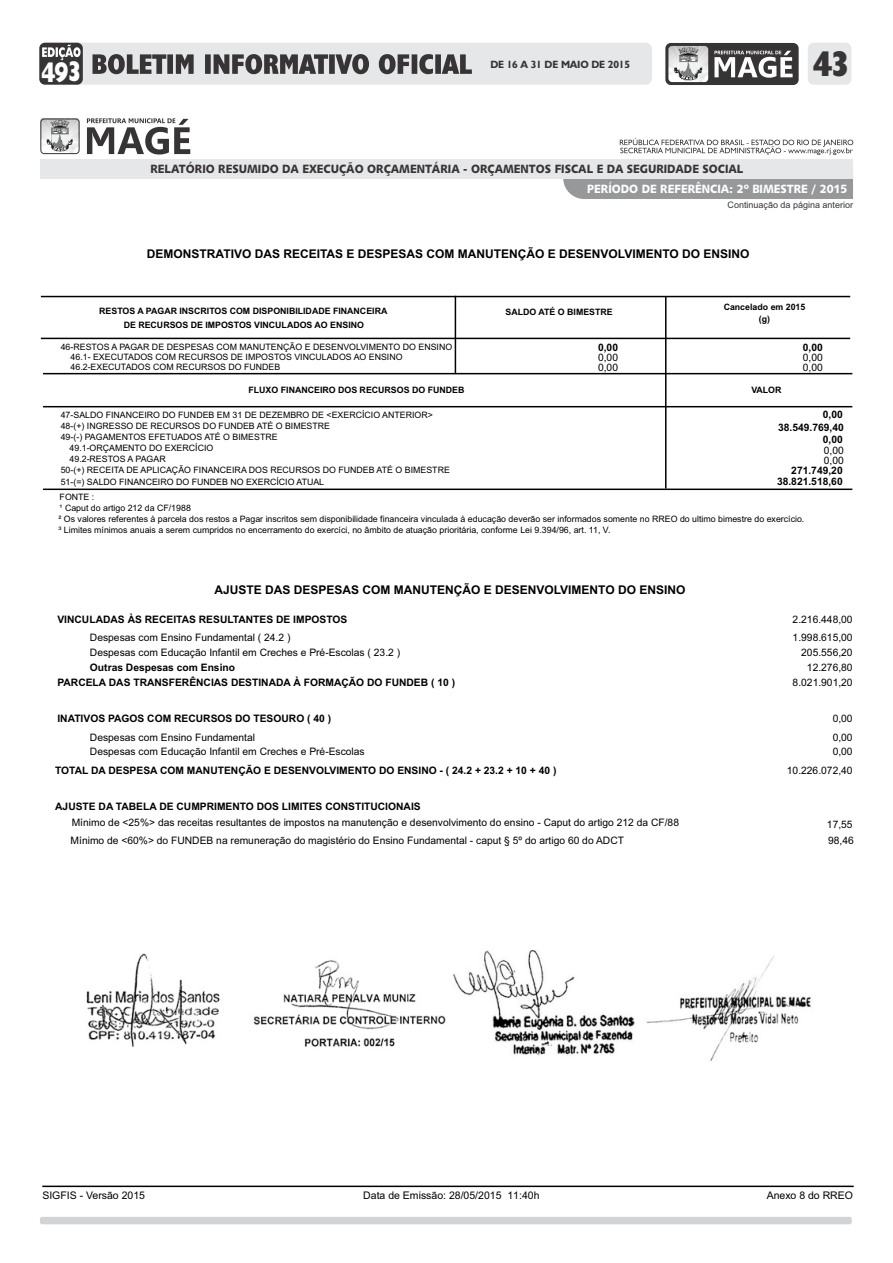
<style>
.page{position:relative;width:893px;height:1263px;background:#fff}
.page>*{position:absolute;margin:0;border:0;box-sizing:border-box;transform-origin:0 0}
.t1{font:700 condensed 36px "Humanist 521 BT Xtra";color:#373435;scale:1.05 1}
.t2{font:800 28.65px "Humanist 521 BT";color:#fefefe;scale:.76 1}
.t3{font:700 12px "Arial";color:#000}
.t4{font:12px "Humanist 531 BT Black A";color:#373435;scale:.93 1}
.t5{font:12px "Humanist 531 BT Black A";color:#fefefe;scale:.93 1}
.t6{font:10.5px "Arial";color:#000}
.t7{font:700 10.5px "Humanist 521 BT";letter-spacing:-.015em;color:#373435}
.t8{font:10.35px/14.2px "Arial";color:#000}
.t9{font:700 10.35px/12.1px "Arial";color:#000;text-align:right}
.t10{font:9px "Arial";color:#373435}
.t11{font:8.85px/10.9px "Arial";color:#000}
.t12{font:700 8.85px/13.2px "Arial";color:#000;text-align:center}
</style>
<div class="page">
<div style="left:40px;top:1217px;width:812px;height:7px;background:#d2d3d5;border-radius:2px"></div>
<svg style="left:665px;top:43px;width:134px;height:42px"></svg>
<div style="left:808px;top:43px;width:43px;height:42px;background:#e6e7e8;border-radius:6px"></div>
<img style="left:86px;top:951px;width:725px;height:110px">
<hr style="left:43px;top:1185px;width:810px;height:2px;background:#000">
<div style="left:563px;top:179px;width:290px;height:20px;background:#96989a"></div>
<div style="left:40px;top:159px;width:813px;height:20px;background:#e6e7e8"></div>
<img style="left:41px;top:119px;width:38px;height:35px">
<svg style="left:87px;top:118px;width:103px;height:37px"></svg>
<svg style="left:620px;top:138px;width:233px;height:17px"></svg>
<div style="left:40px;top:119px;width:40px;height:35px;border:1px solid #373435;border-radius:3px"></div>
<hr style="left:42px;top:296px;width:807px;height:1px;background:#000">
<hr style="left:455px;top:297px;width:1px;height:75px;background:#000">
<hr style="left:665px;top:298px;width:1px;height:190px;background:#000">
<hr style="left:42px;top:338px;width:807px;height:1px;background:#000">
<hr style="left:44px;top:373px;width:808px;height:1px;background:#000">
<hr style="left:44px;top:406px;width:808px;height:1px;background:#000">
<hr style="left:44px;top:488px;width:808px;height:2px;background:#000">
<div style="left:68px;top:43px;width:584px;height:42px;background:#e6e7e8;border-radius:6px"></div>
<svg style="left:93px;top:54px;width:379px;height:20px"></svg>
<div style="left:39px;top:43px;width:44px;height:42px;background:#373435;border-radius:6px"></div>
<svg style="left:42px;top:44px;width:39px;height:16px"></svg>
<h2 class="t2" style="left:41px;top:60px;width:54px">493</h2>
<p class="t7" style="left:490px;top:60px;width:141px">DE 16 A 31 DE MAIO DE 2015</p>
<h3 class="t4" style="left:150px;top:164px;width:639px">RELATÓRIO RESUMIDO DA EXECUÇÃO ORÇAMENTÁRIA - ORÇAMENTOS FISCAL E DA SEGURIDADE SOCIAL</h3>
<h1 class="t1" style="left:813px;top:48px;width:35px">43</h1>
<h3 class="t5" style="left:587px;top:184px;width:281px">PERÍODO DE REFERÊNCIA: 2º BIMESTRE / 2015</h3>
<p class="t10" style="left:727px;top:201px;width:127px">Continuação da página anterior</p>
<h3 class="t3" style="left:147px;top:249px;width:604px">DEMONSTRATIVO DAS RECEITAS E DESPESAS COM MANUTENÇÃO E DESENVOLVIMENTO DO ENSINO</h3>
<p class="t12" style="left:99px;top:305px;width:290px">RESTOS A PAGAR INSCRITOS COM DISPONIBILIDADE FINANCEIRA<br>DE RECURSOS DE IMPOSTOS VINCULADOS AO ENSINO</p>
<p class="t12" style="left:506px;top:306px;width:109px">SALDO ATÉ O BIMESTRE</p>
<p class="t12" style="left:724px;top:302px;width:83px;line-height:12.1px">Cancelado em 2015 (g)</p>
<p class="t11" style="left:61px;top:342px;width:393px">46-RESTOS A PAGAR DE DESPESAS COM MANUTENÇÃO E DESENVOLVIMENTO DO ENSINO</p>
<p class="t12" style="left:249px;top:384px;width:217px">FLUXO FINANCEIRO DOS RECURSOS DO FUNDEB</p>
<p class="t12" style="left:751px;top:384px;width:32px">VALOR</p>
<p class="t11" style="left:61px;top:410px;width:374px">47-SALDO FINANCEIRO DO FUNDEB EM 31 DE DEZEMBRO DE &lt;EXERCÍCIO ANTERIOR&gt;<br>48-(+) INGRESSO DE RECURSOS DO FUNDEB ATÉ O BIMESTRE<br>49-(-) PAGAMENTOS EFETUADOS ATÉ O BIMESTRE</p>
<p class="t11" style="left:61px;top:465px;width:391px;line-height:12.1px">50-(+) RECEITA DE APLICAÇÃO FINANCEIRA DOS RECURSOS DO FUNDEB ATÉ O BIMESTRE<br>51-(=) SALDO FINANCEIRO DO FUNDEB NO EXERCÍCIO ATUAL</p>
<p class="t11" style="left:59px;top:492px;width:747px">FONTE :<br>¹ Caput do artigo 212 da CF/1988<br>² Os valores referentes à parcela dos restos a Pagar inscritos sem disponibilidade financeira vinculada à educação deverão ser informados somente no RREO do ultimo bimestre do exercício.<br>³ Limites mínimos anuais a serem cumpridos no encerramento do exercíci, no âmbito de atuação prioritária, conforme Lei 9.394/96, art. 11, V.</p>
<p class="t9" style="left:598px;top:342px;width:22px">0,00</p>
<p class="t9" style="left:803px;top:342px;width:22px">0,00</p>
<p class="t11" style="left:71px;top:352px;width:334px;line-height:9.9px">46.1- EXECUTADOS COM RECURSOS DE IMPOSTOS VINCULADOS AO ENSINO<br>46.2-EXECUTADOS COM RECURSOS DO FUNDEB</p>
<p class="t8" style="left:598px;top:351px;width:22px">0,00</p>
<p class="t8" style="left:803px;top:351px;width:22px">0,00</p>
<p class="t8" style="left:598px;top:361px;width:22px">0,00</p>
<p class="t8" style="left:803px;top:361px;width:22px">0,00</p>
<p class="t9" style="left:778px;top:410px;width:67px">0,00<br>38.549.769,40<br>0,00</p>
<p class="t9" style="left:777px;top:465px;width:67px;line-height:10.9px">271.749,20<br>38.821.518,60</p>
<p class="t11" style="left:70px;top:443px;width:145px">49.1-ORÇAMENTO DO EXERCÍCIO<br>49.2-RESTOS A PAGAR</p>
<p class="t8" style="left:824px;top:446px;width:22px;line-height:9.9px">0,00<br>0,00</p>
<h3 class="t3" style="left:214px;top:586px;width:472px">AJUSTE DAS DESPESAS COM MANUTENÇÃO E DESENVOLVIMENTO DO ENSINO</h3>
<p class="t9" style="left:57px;top:614px;width:291px">VINCULADAS ÀS RECEITAS RESULTANTES DE IMPOSTOS</p>
<p class="t8" style="left:90px;top:630px;width:312px;line-height:15.5px">Despesas com Ensino Fundamental ( 24.2 )<br>Despesas com Educação Infantil em Creches e Pré-Escolas ( 23.2 )</p>
<p class="t9" style="left:57px;top:660px;width:399px;line-height:15.5px;text-align:left;text-indent:33px">Outras Despesas com Ensino<br>PARCELA DAS TRANSFERÊNCIAS DESTINADA À FORMAÇÃO DO FUNDEB ( 10 )</p>
<p class="t9" style="left:57px;top:713px;width:275px">INATIVOS PAGOS COM RECURSOS DO TESOURO ( 40 )</p>
<p class="t8" style="left:90px;top:731px;width:276px">Despesas com Ensino Fundamental<br>Despesas com Educação Infantil em Creches e Pré-Escolas</p>
<p class="t9" style="left:55px;top:765px;width:503px">TOTAL DA DESPESA COM MANUTENÇÃO E DESENVOLVIMENTO DO ENSINO - ( 24.2 + 23.2 + 10 + 40 )</p>
<p class="t9" style="left:55px;top:801px;width:367px">AJUSTE DA TABELA DE CUMPRIMENTO DOS LIMITES CONSTITUCIONAIS</p>
<p class="t8" style="left:71px;top:815px;width:610px;line-height:17.5px">Mínimo de &lt;25%&gt; das receitas resultantes de impostos na manutenção e desenvolvimento do ensino - Caput do artigo 212 da CF/88<br>Mínimo de &lt;60%&gt; do FUNDEB na remuneração do magistério do Ensino Fundamental - caput § 5º do artigo 60 do ADCT</p>
<p class="t8" style="left:793px;top:613px;width:62px">2.216.448,00</p>
<p class="t8" style="left:801px;top:646px;width:53px;text-align:center">205.556,20<br>12.276,80</p>
<p class="t8" style="left:793px;top:676px;width:62px">8.021.901,20</p>
<p class="t8" style="left:833px;top:712px;width:22px">0,00</p>
<p class="t8" style="left:793px;top:631px;width:62px">1.998.615,00</p>
<p class="t8" style="left:833px;top:731px;width:22px">0,00<br>0,00</p>
<p class="t8" style="left:787px;top:764px;width:67px">10.226.072,40</p>
<p class="t8" style="left:827px;top:818px;width:27px">17,55</p>
<p class="t8" style="left:828px;top:834px;width:27px">98,46</p>
<p class="t6" style="left:42px;top:1191px;width:104px">SIGFIS - Versão 2015</p>
<p class="t6" style="left:363px;top:1191px;width:178px">Data de Emissão: 28/05/2015 11:40h</p>
<p class="t6" style="left:767px;top:1191px;width:88px">Anexo 8 do RREO</p>
</div>
